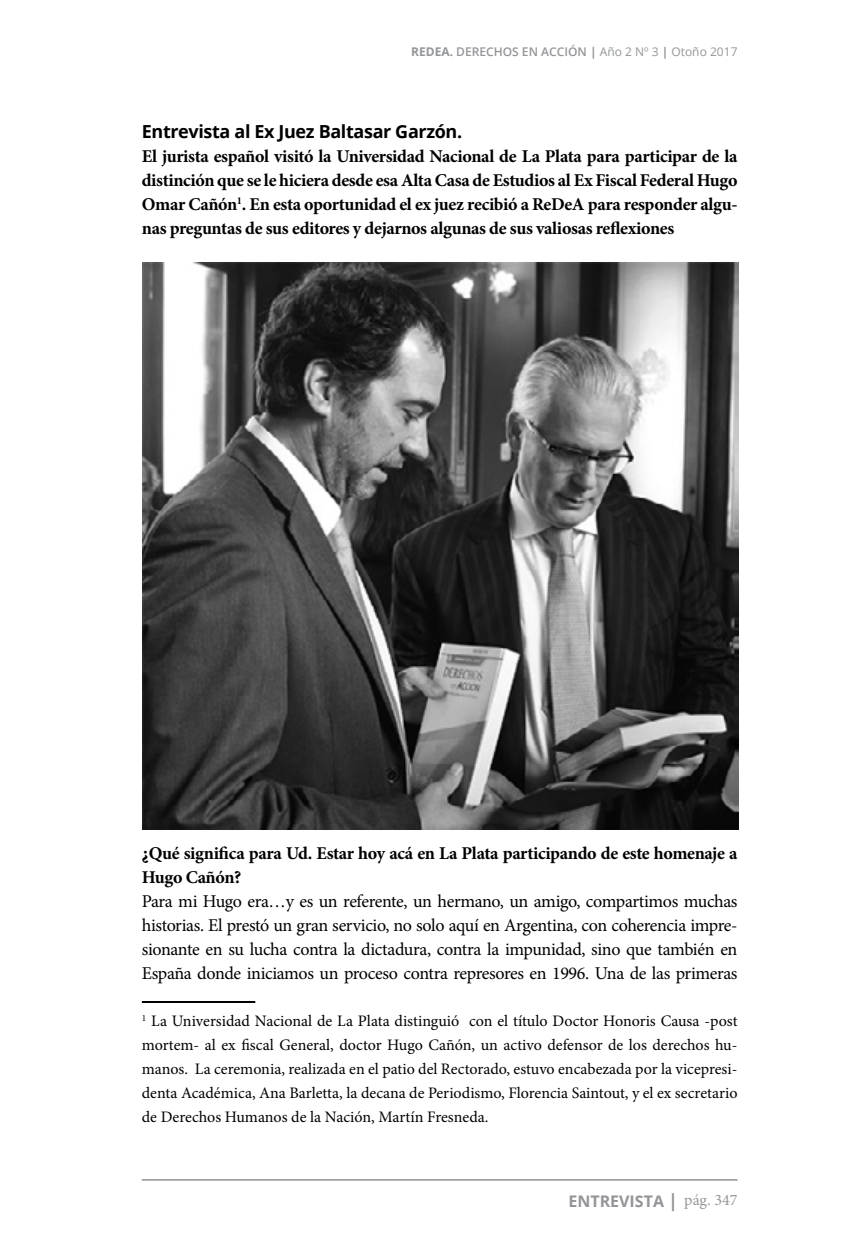
<style>
.page{position:relative;width:851px;height:1248px;background:#fff}
.page>*{position:absolute;margin:0;border:0;box-sizing:border-box;transform-origin:0 0}
.t1{font:700 18px/24px "Minion Pro";letter-spacing:-.02em;color:#000;text-align:justify}
.t2{font:18px/24px "Minion Pro";letter-spacing:-.02em;color:#000;text-align:justify}
.t3{font:700 18px "Open Sans";letter-spacing:-.02em;color:#000}
.t4{font:16px/24px "Minion Pro";color:#000;text-align:justify}
.t5{font:700 16px "Open Sans";color:#939598}
.t6{font:600 12px "Open Sans";color:#939598}
.s1{font-weight:700}
.s2{font-weight:400}
.s3{font-size:18px}
.s4{font-family:"Minion Pro";font-weight:400}
</style>
<div class="page">
<hr style="left:142px;top:1179px;width:595px;height:1px;background:#58595b">
<hr style="left:142px;top:1000px;width:113px;height:2px;background:#000">
<img style="left:142px;top:263px;width:596px;height:566px">
<p class="t6" style="left:411px;top:43px;width:328px"><span class="s1">REDEA.</span> DERECHOS en ACCIÓN <span class="s1">|</span> <span class="s2">Año 2 Nº 3</span> <span class="s1">|</span> <span class="s2">Otoño 2017</span></p>
<p class="t3" style="left:142px;top:119px;width:322px">Entrevista al Ex Juez Baltasar Garzón.</p>
<p class="t1" style="left:142px;top:144px;width:597px">El jurista español visitó la Universidad Nacional de La Plata para participar de la distinción que se le hiciera desde esa Alta Casa de Estudios al Ex Fiscal Federal Hugo Omar Cañón<sup>1</sup>. En esta oportunidad el ex juez recibió a ReDeA para responder algu&shy;nas preguntas de sus editores y dejarnos algunas de sus valiosas reflexiones</p>
<p class="t1" style="left:142px;top:840px;width:597px">¿Qué significa para Ud. Estar hoy acá en La Plata participando de este homenaje a<br>Hugo Cañón?</p>
<p class="t2" style="left:142px;top:888px;width:597px">Para mi Hugo era…y es un referente, un hermano, un amigo, compartimos muchas historias. El prestó un gran servicio, no solo aquí en Argentina, con coherencia impre&shy;sionante en su lucha contra la dictadura, contra la impunidad, sino que también en España donde iniciamos un proceso contra represores en 1996. Una de las primeras</p>
<p class="t4" style="left:142px;top:1008px;width:597px"><sup>1</sup> La Universidad Nacional de La Plata distinguió con el título Doctor Honoris Causa -post mortem- al ex fiscal General, doctor Hugo Cañón, un activo defensor de los derechos hu&shy;manos. La ceremonia, realizada en el patio del Rectorado, estuvo encabezada por la vicepresi&shy;denta Académica, Ana Barletta, la decana de Periodismo, Florencia Saintout, y el ex secretario de Derechos Humanos de la Nación, Martín Fresneda.</p>
<p class="t5" style="left:568px;top:1189px;width:170px">Entrevista <span class="s3">|</span> <span class="s4">pág. 347</span></p>
</div>
